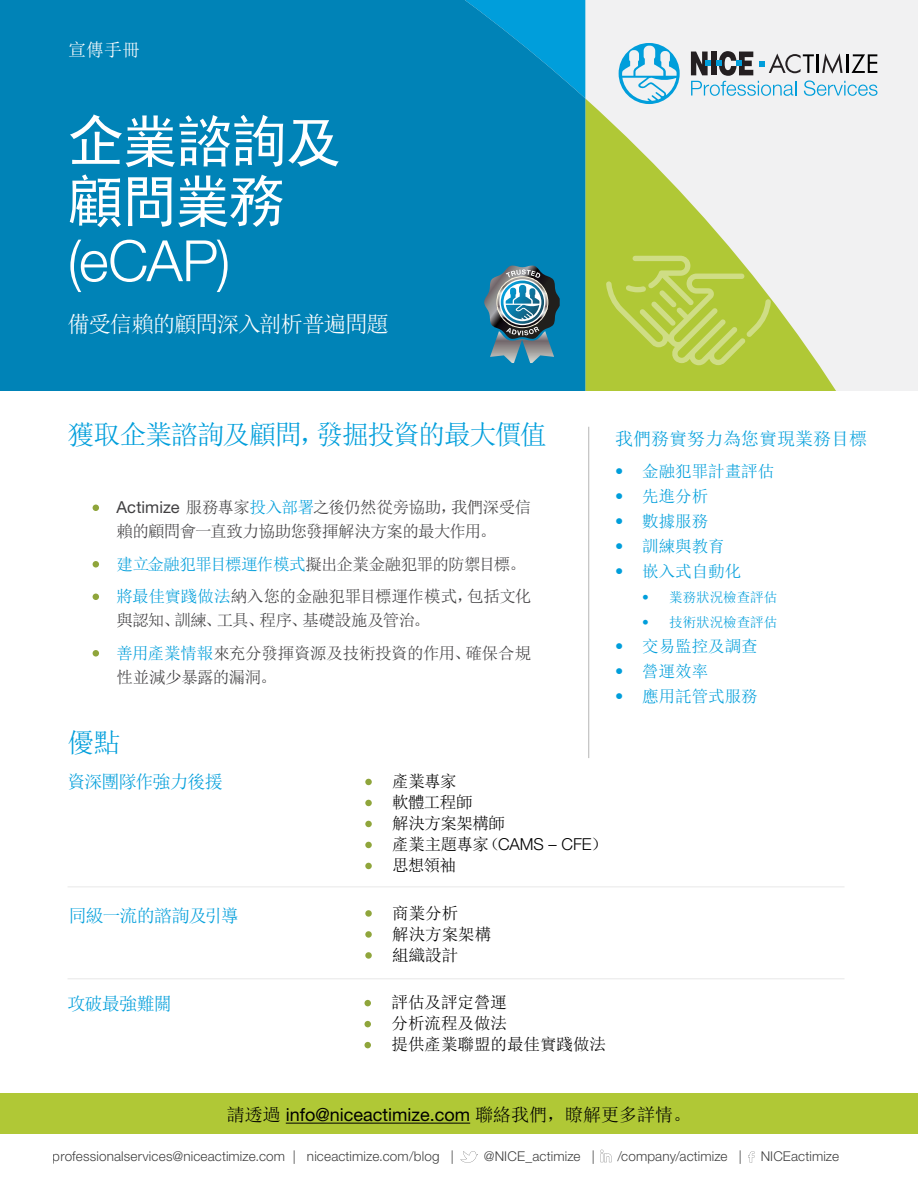
<style>
.page{position:relative;width:918px;height:1188px;background:#fff}
.page>*{position:absolute;margin:0;border:0;box-sizing:border-box;transform-origin:0 0}
.t1{font:57px/60px "Sim Hei";letter-spacing:-.055em;color:#fff}
.t2{font:300 57px "Helvetica Neue LT Std";color:#fff}
.t3{font:27px "Sim Sun";letter-spacing:-.055em;color:#009edb}
.t4{font:22.5px "Sim Sun";letter-spacing:-.055em;color:#fff}
.t5{font:18px "Helvetica Neue LT Std";color:#000}
.t6{font:18px "Sim Sun";letter-spacing:-.03em;color:#009edb}
.t7{font:18px "Sim Sun";color:#009edb}
.t8{font:18px "Sim Sun";letter-spacing:-.055em;color:#009edb}
.t9{font:18px "Sim Sun";color:#fff}
.t10{font:16.5px/32.5px "Sim Sun";letter-spacing:-.03em;color:#414042}
.t11{font:16.5px "Sim Sun";color:#009edb}
.t12{font:16.5px/21px "Sim Sun";color:#000}
.t13{font:16.5px/21px "Sim Sun";letter-spacing:-.035em;color:#000}
.t14{font:300 13.5px "Helvetica Neue LT Std";letter-spacing:.01em;color:#000}
.t15{font:13.5px "Sim Sun";color:#009edb}
.s1{font-family:"Helvetica Neue LT Std"}
.s2{color:#009edb}
.s3{font-family:"Helvetica Neue LT Std";font-weight:300}
.s4{font-family:"Sim Sun"}
</style>
<div class="page">
<div style="left:0;top:0;width:918px;height:446px;background:#f1f1f2"></div>
<svg style="left:585px;top:98px;width:333px;height:294px"></svg>
<div style="left:0;top:0;width:585px;height:392px;background:#0083b7"></div>
<div style="left:0;top:392px;width:918px;height:371px;background:#fff"></div>
<div style="left:0;top:1094px;width:918px;height:40px;background:#b0c836"></div>
<svg style="left:460px;top:1151px;width:18px;height:12px"></svg>
<svg style="left:600px;top:1150px;width:12px;height:12px"></svg>
<svg style="left:748px;top:1151px;width:6px;height:12px"></svg>
<hr style="left:286px;top:1123px;width:184px;height:1px;background:#000">
<hr style="left:588px;top:427px;width:1px;height:331px;background:#000">
<svg style="left:606px;top:256px;width:165px;height:109px;background:#b9ce50"></svg>
<svg style="left:93px;top:505px;width:6px;height:6px"></svg>
<div style="left:93px;top:561px;width:6px;height:7px;background:#8fa53b;border-radius:50%"></div>
<svg style="left:93px;top:594px;width:6px;height:6px"></svg>
<div style="left:93px;top:650px;width:6px;height:7px;background:#8fa53b;border-radius:50%"></div>
<svg style="left:365px;top:1000px;width:6px;height:6px"></svg>
<svg style="left:365px;top:1021px;width:6px;height:6px"></svg>
<svg style="left:365px;top:1042px;width:6px;height:6px"></svg>
<div style="left:365px;top:779px;width:7px;height:6px;background:#8fa53b;border-radius:50%"></div>
<div style="left:365px;top:800px;width:7px;height:6px;background:#8fa53b;border-radius:50%"></div>
<div style="left:365px;top:821px;width:7px;height:6px;background:#8fa53b;border-radius:50%"></div>
<div style="left:365px;top:842px;width:7px;height:6px;background:#8fa53b;border-radius:50%"></div>
<div style="left:365px;top:863px;width:7px;height:6px;background:#8fa53b;border-radius:50%"></div>
<svg style="left:365px;top:910px;width:7px;height:7px"></svg>
<svg style="left:365px;top:931px;width:7px;height:7px"></svg>
<svg style="left:365px;top:952px;width:7px;height:7px"></svg>
<hr style="left:68px;top:887px;width:777px;height:1px;background:#000">
<hr style="left:68px;top:979px;width:777px;height:1px;background:#000">
<svg style="left:691px;top:51px;width:186px;height:45px"></svg>
<svg style="left:619px;top:43px;width:61px;height:61px"></svg>
<img style="left:484px;top:266px;width:76px;height:97px">
<p class="t9" style="left:68px;top:40px;width:73px">宣傳手冊</p>
<h1 class="t1" style="left:68px;top:111px;width:276px">企業諮詢及顧問業務</h1>
<h1 class="t2" style="left:68px;top:226px;width:164px">(eCAP)</h1>
<h3 class="t4" style="left:68px;top:313px;width:323px">備受信賴的顧問深入剖析普遍問題</h3>
<h2 class="t3" style="left:68px;top:421px;width:481px">獲取企業諮詢及顧問，發掘投資的最大價值</h2>
<p class="t10" style="left:117px;top:495px;width:416px;line-height:24px"><span class="s1">Actimize</span> 服務專家<span class="s2">投入部署</span>之後仍然從旁協助，我們深受信賴的顧問會一直致力協助您發揮解決方案的最大作用。</p>
<p class="t10" style="left:117px;top:547px;width:416px"><span class="s2">建立金融犯罪目標運作模式</span>擬出企業金融犯罪的防禦目標。<span class="s2">將最佳實踐做法</span>納入您的金融犯罪目標運作模式，包括文化</p>
<p class="t10" style="left:117px;top:604px;width:416px">與認知、訓練、工具、程序、基礎設施及管治。<br><span class="s2">善用產業情報</span>來充分發揮資源及技術投資的作用、確保合規</p>
<p class="t10" style="left:117px;top:660px;width:162px">性並減少暴露的漏洞。</p>
<h2 class="t3" style="left:68px;top:729px;width:54px">優點</h2>
<p class="t6" style="left:68px;top:773px;width:157px">資深團隊作強力後援</p>
<p class="t8" style="left:69px;top:907px;width:172px">同級一流的諮詢及引導</p>
<p class="t13" style="left:392px;top:771px;width:216px">產業專家<br>軟體工程師<br>解決方案架構師<br>產業主題專家（<span class="s3">CAMS – CFE</span>）思想領袖</p>
<p class="t12" style="left:392px;top:902px;width:100px">商業分析<br>解決方案架構組織設計</p>
<p class="t7" style="left:615px;top:429px;width:253px">我們務實努力為您實現業務目標</p>
<p class="t11" style="left:615px;top:463px;width:160px"><span class="s1">•</span> 金融犯罪計畫評估</p>
<p class="t11" style="left:615px;top:488px;width:94px"><span class="s1">•</span> 先進分析</p>
<p class="t11" style="left:615px;top:513px;width:94px"><span class="s1">•</span> 數據服務</p>
<p class="t11" style="left:615px;top:538px;width:111px"><span class="s1">•</span> 訓練與教育</p>
<p class="t11" style="left:615px;top:563px;width:127px"><span class="s1">•</span> 嵌入式自動化</p>
<p class="t15" style="left:642px;top:591px;width:137px"><span class="s1">•</span> 業務狀況檢查評估</p>
<p class="t15" style="left:642px;top:616px;width:137px"><span class="s1">•</span> 技術狀況檢查評估</p>
<p class="t11" style="left:615px;top:638px;width:144px"><span class="s1">•</span> 交易監控及調查</p>
<p class="t11" style="left:615px;top:663px;width:94px"><span class="s1">•</span> 營運效率</p>
<p class="t11" style="left:615px;top:688px;width:144px"><span class="s1">•</span> 應用託管式服務</p>
<p class="t6" style="left:68px;top:994px;width:106px">攻破最強難關</p>
<p class="t12" style="left:392px;top:992px;width:216px">評估及評定營運<br>分析流程及做法<br>提供產業聯盟的最佳實踐做法</p>
<p class="t5" style="left:227px;top:1104px;width:466px"><span class="s4">請透過</span> info@niceactimize.com <span class="s4">聯絡我們，瞭解更多詳情。</span></p>
<p class="t14" style="left:53px;top:1148px;width:403px">professionalservices@niceactimize.com | niceactimize.com/blog |</p>
<p class="t14" style="left:484px;top:1148px;width:112px">@NICE_actimize |</p>
<p class="t14" style="left:617px;top:1148px;width:126px">/company/actimize |</p>
<p class="t14" style="left:761px;top:1148px;width:80px">NICEactimize</p>
</div>
